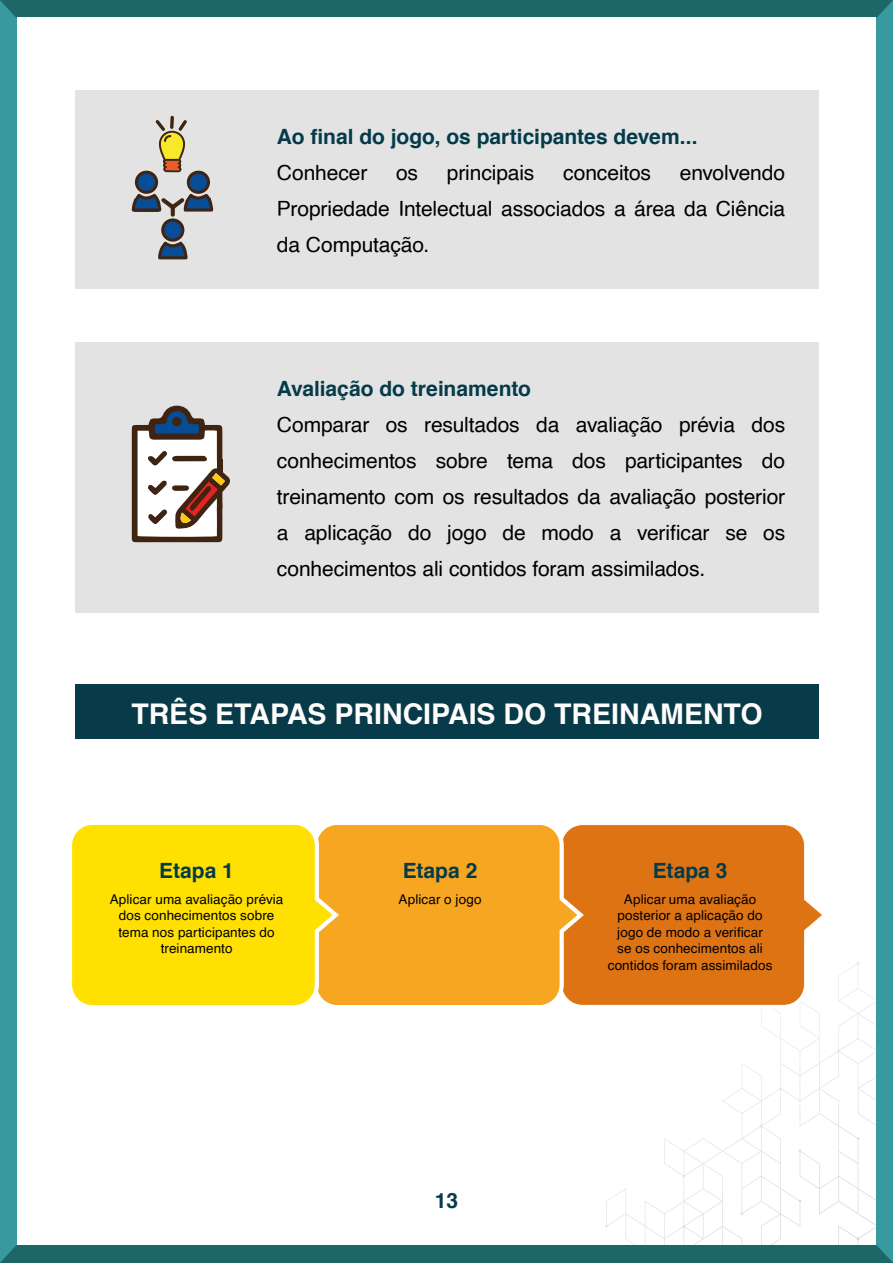
<style>
.page{position:relative;width:893px;height:1263px;background:#38999e}
.page>*{position:absolute;margin:0;border:0;box-sizing:border-box;transform-origin:0 0}
.t1{font:700 28.5px "Helvetica";color:#fffdfb}
.t2{font:21px/36px "Helvetica";letter-spacing:-.005em;color:#000;text-align:justify}
.t3{font:700 21px "Helvetica";color:#043b4a}
.t4{font:700 21px "Helvetica";color:#073b4a}
.t5{font:13.5px/16.5px "Helvetica";letter-spacing:.005em;color:#000;text-align:center}
</style>
<div class="page">
<svg style="left:0;top:0;width:893px;height:18px;background:#296f70"></svg>
<div style="left:0;top:1245px;width:893px;height:18px;background:#1d6767"></div>
<div style="left:17px;top:18px;width:859px;height:1227px;background:#fff"></div>
<svg style="left:605px;top:962px;width:271px;height:283px"></svg>
<div style="left:75px;top:90px;width:744px;height:198px;background:#e3e3e3"></div>
<svg style="left:132px;top:116px;width:81px;height:143px"></svg>
<div style="left:75px;top:342px;width:744px;height:270px;background:#e3e3e3"></div>
<svg style="left:132px;top:406px;width:98px;height:136px"></svg>
<div style="left:217px;top:460px;width:5px;height:13px;background:#402412"></div>
<div style="left:217px;top:491px;width:5px;height:19px;background:#402412;border-radius:2px"></div>
<div style="left:75px;top:684px;width:744px;height:55px;background:#073b4a"></div>
<svg style="left:585px;top:824px;width:242px;height:184px;background:#e1812c"></svg>
<svg style="left:340px;top:824px;width:245px;height:182px;background:#f5a528"></svg>
<svg style="left:72px;top:824px;width:268px;height:181px;background:#fedd0a"></svg>
<p class="t3" style="left:277px;top:120px;width:422px">Ao final do jogo, os participantes devem...</p>
<p class="t2" style="left:277px;top:155px;width:92px">Conhecer</p>
<p class="t2" style="left:396px;top:155px;width:24px">os</p>
<p class="t2" style="left:447px;top:155px;width:89px">principais</p>
<p class="t2" style="left:563px;top:155px;width:89px">conceitos</p>
<p class="t2" style="left:277px;top:155px;width:510px;text-indent:403px">envolvendo Propriedade Intelectual associados a área da Ciência da Computação.</p>
<p class="t3" style="left:277px;top:372px;width:256px">Avaliação do treinamento</p>
<p class="t2" style="left:277px;top:407px;width:510px">Comparar os resultados da avaliação prévia dos conhecimentos sobre tema dos participantes do treinamento com os resultados da avaliação posterior a aplicação do jogo de modo a verificar se os conhecimentos ali contidos foram assimilados.</p>
<h1 class="t1" style="left:131px;top:690px;width:633px">TRÊS ETAPAS PRINCIPAIS DO TREINAMENTO</h1>
<p class="t3" style="left:159px;top:854px;width:76px">Etapa 1</p>
<p class="t5" style="left:110px;top:891px;width:175px">Aplicar uma avaliação prévia dos conhecimentos sobre tema nos participantes do treinamento</p>
<p class="t3" style="left:403px;top:854px;width:76px">Etapa 2</p>
<p class="t5" style="left:399px;top:891px;width:84px">Aplicar o jogo</p>
<p class="t4" style="left:435px;top:1184px;width:25px">13</p>
<p class="t3" style="left:653px;top:854px;width:76px">Etapa 3</p>
<p class="t5" style="left:608px;top:891px;width:166px">Aplicar uma avaliação posterior a aplicação do jogo de modo a verificar<br>se os conhecimentos ali contidos foram assimilados</p>
</div>
